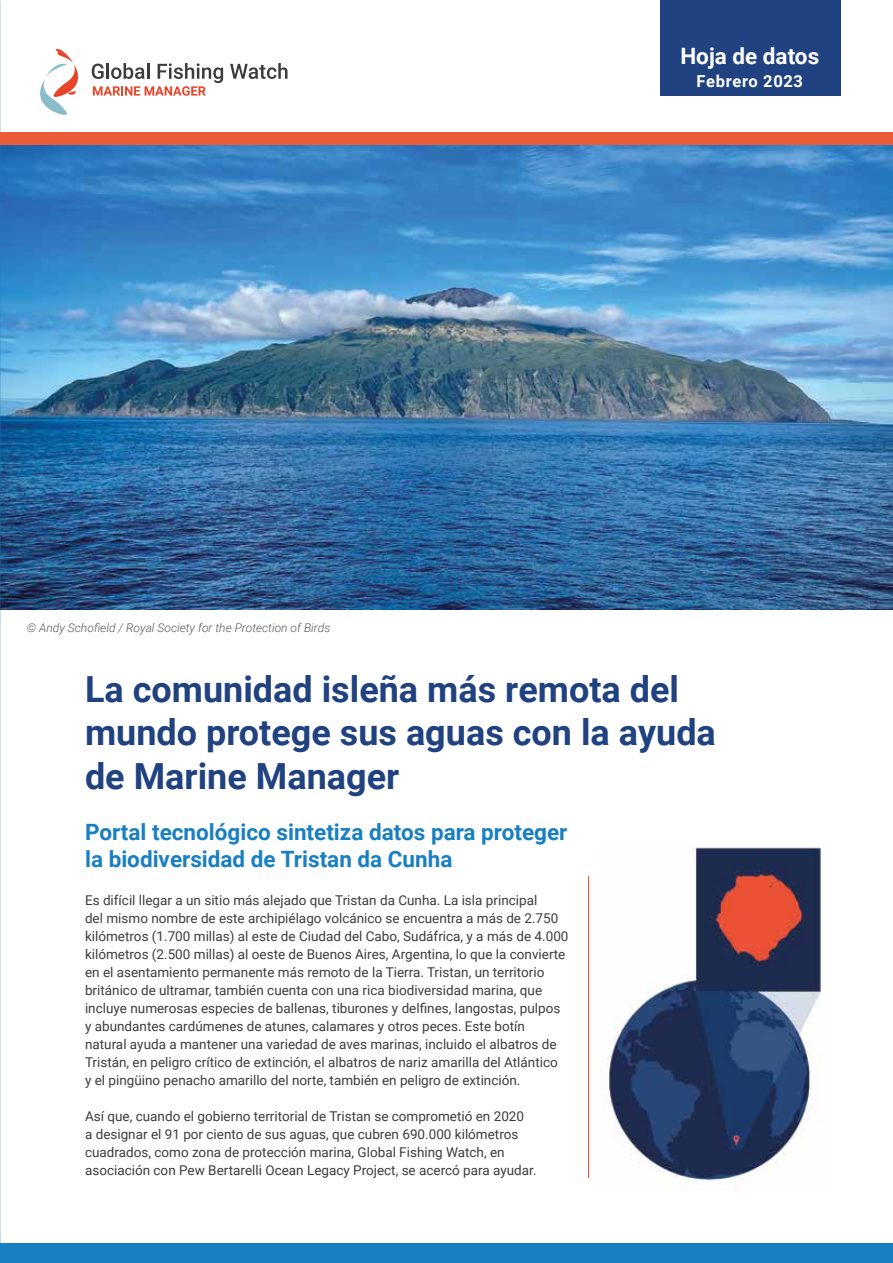
<style>
.page{position:relative;width:893px;height:1263px;background:#fff}
.page>*{position:absolute;margin:0;border:0;box-sizing:border-box;transform-origin:0 0}
.t1{font:700 36px/43.5px "Roboto";color:#204280}
.t2{font:700 22.5px/27px "Roboto";color:#187fc3}
.t3{font:700 22.5px "Roboto";color:#fff}
.t4{font:700 16.5px "Roboto";letter-spacing:.04em;color:#fff}
.t5{font:13.5px/18px "Roboto";color:#3c3c3b}
.t6{font:italic 300 12px "Roboto";color:#575756}
</style>
<div class="page">
<img style="left:0;top:145px;width:893px;height:464px">
<div style="left:660px;top:0;width:180px;height:96px;background:#204280"></div>
<div style="left:0;top:1243px;width:893px;height:20px;background:#187fc3"></div>
<div style="left:0;top:133px;width:893px;height:12px;background:#eb5b38"></div>
<svg style="left:92px;top:63px;width:131px;height:33px"></svg>
<svg style="left:230px;top:63px;width:57px;height:16px"></svg>
<svg style="left:40px;top:49px;width:38px;height:66px"></svg>
<img style="left:606px;top:846px;width:215px;height:343px">
<hr style="left:588px;top:876px;width:1px;height:302px;background:#e84427">
<p class="t6" style="left:27px;top:619px;width:305px">© Andy Schofield / Royal Society for the Protection of Birds</p>
<h2 class="t3" style="left:680px;top:40px;width:140px">Hoja de datos</h2>
<p class="t4" style="left:697px;top:70px;width:108px">Febrero 2023</p>
<h1 class="t1" style="left:85px;top:666px;width:632px">La comunidad isleña más remota del mundo protege sus aguas con la ayuda de Marine Manager</h1>
<h2 class="t2" style="left:85px;top:818px;width:484px">Portal tecnológico sintetiza datos para proteger la biodiversidad de Tristan da Cunha</h2>
<p class="t5" style="left:85px;top:890px;width:485px">Es difícil llegar a un sitio más alejado que Tristan da Cunha. La isla principal<br>del mismo nombre de este archipiélago volcánico se encuentra a más de 2.750 kilómetros (1.700 millas) al este de Ciudad del Cabo, Sudáfrica, y a más de 4.000 kilómetros (2.500 millas) al oeste de Buenos Aires, Argentina, lo que la convierte en el asentamiento permanente más remoto de la Tierra. Tristan, un territorio británico de ultramar, también cuenta con una rica biodiversidad marina, que incluye numerosas especies de ballenas, tiburones y delfines, langostas, pulpos y abundantes cardúmenes de atunes, calamares y otros peces. Este botín natural ayuda a mantener una variedad de aves marinas, incluido el albatros de Tristán, en peligro crítico de extinción, el albatros de nariz amarilla del Atlántico<br>y el pingüino penacho amarillo del norte, también en peligro de extinción.</p>
<p class="t5" style="left:85px;top:1106px;width:453px">Así que, cuando el gobierno territorial de Tristan se comprometió en 2020<br>a designar el 91 por ciento de sus aguas, que cubren 690.000 kilómetros cuadrados, como zona de protección marina, Global Fishing Watch, en asociación con Pew Bertarelli Ocean Legacy Project, se acercó para ayudar.</p>
</div>
